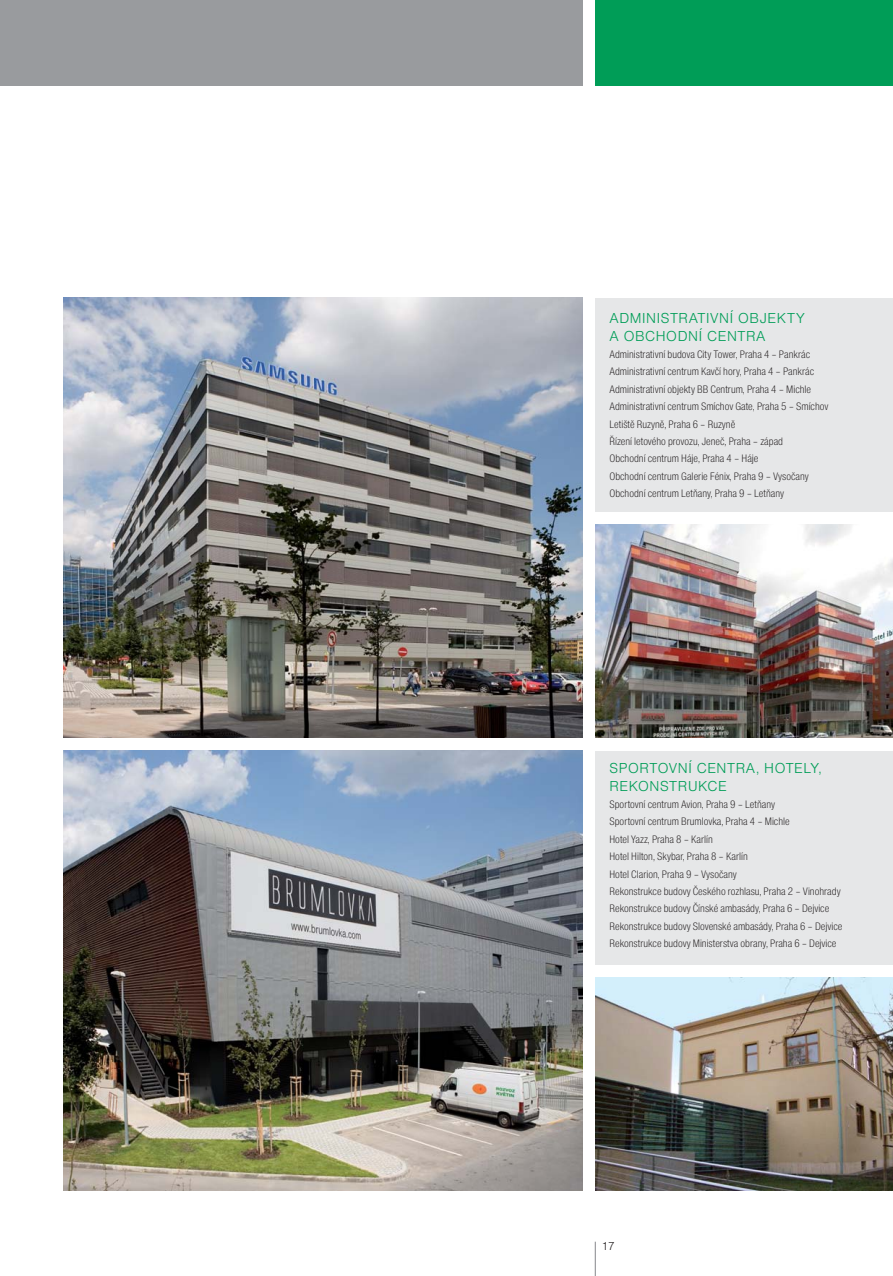
<style>
.page{position:relative;width:893px;height:1276px;background:#fff}
.page>*{position:absolute;margin:0;border:0;box-sizing:border-box;transform-origin:0 0}
.t1{font:15px/18px "Nimbus San DCE Ligh";letter-spacing:.04em;color:#009d57}
.t2{font:12px "Nimbus San DCE Ligh";color:#231f20}
.t3{font:11.25px/17.4px "Nimbus San DCE Ligh Cond";color:#231f20}
</style>
<div class="page">
<div style="left:0;top:0;width:583px;height:85px;background:#999b9e"></div>
<div style="left:595px;top:0;width:298px;height:85px;background:#009d57"></div>
<hr style="left:595px;top:1241px;width:1px;height:35px;background:#999b9e">
<img style="left:64px;top:298px;width:519px;height:440px">
<img style="left:64px;top:750px;width:519px;height:441px">
<div style="left:595px;top:750px;width:298px;height:214px;background:#e6e7e8"></div>
<img style="left:595px;top:977px;width:298px;height:214px">
<img style="left:595px;top:524px;width:298px;height:214px">
<div style="left:595px;top:298px;width:298px;height:213px;background:#e6e7e8"></div>
<h1 class="t1" style="left:609px;top:310px;width:197px">ADMINISTRATIVNÍ OBJEKTY<br>A OBCHODNÍ CENTRA</h1>
<p class="t3" style="left:609px;top:346px;width:220px">Administrativní budova City Tower, Praha 4 – Pankrác Administrativní centrum Kavčí hory, Praha 4 – Pankrác Administrativní objekty BB Centrum, Praha 4 – Michle Administrativní centrum Smíchov Gate, Praha 5 – Smíchov Letiště Ruzyně, Praha 6 – Ruzyně<br>Řízení letového provozu, Jeneč, Praha – západ<br>Obchodní centrum Háje, Praha 4 – Háje<br>Obchodní centrum Galerie Fénix, Praha 9 – Vysočany Obchodní centrum Letňany, Praha 9 – Letňany</p>
<h1 class="t1" style="left:609px;top:760px;width:214px">SPORTOVNÍ CENTRA, HOTELY,<br>REKONSTRUKCE</h1>
<p class="t3" style="left:609px;top:796px;width:234px">Sportovní centrum Avion, Praha 9 – Letňany<br>Sportovní centrum Brumlovka, Praha 4 – Michle<br>Hotel Yazz, Praha 8 – Karlín<br>Hotel Hilton, Skybar, Praha 8 – Karlín<br>Hotel Clarion, Praha 9 – Vysočany<br>Rekonstrukce budovy Českého rozhlasu, Praha 2 – Vinohrady Rekonstrukce budovy Čínské ambasády, Praha 6 – Dejvice Rekonstrukce budovy Slovenské ambasády, Praha 6 – Dejvice Rekonstrukce budovy Ministerstva obrany, Praha 6 – Dejvice</p>
<p class="t2" style="left:602px;top:1241px;width:14px">17</p>
</div>
